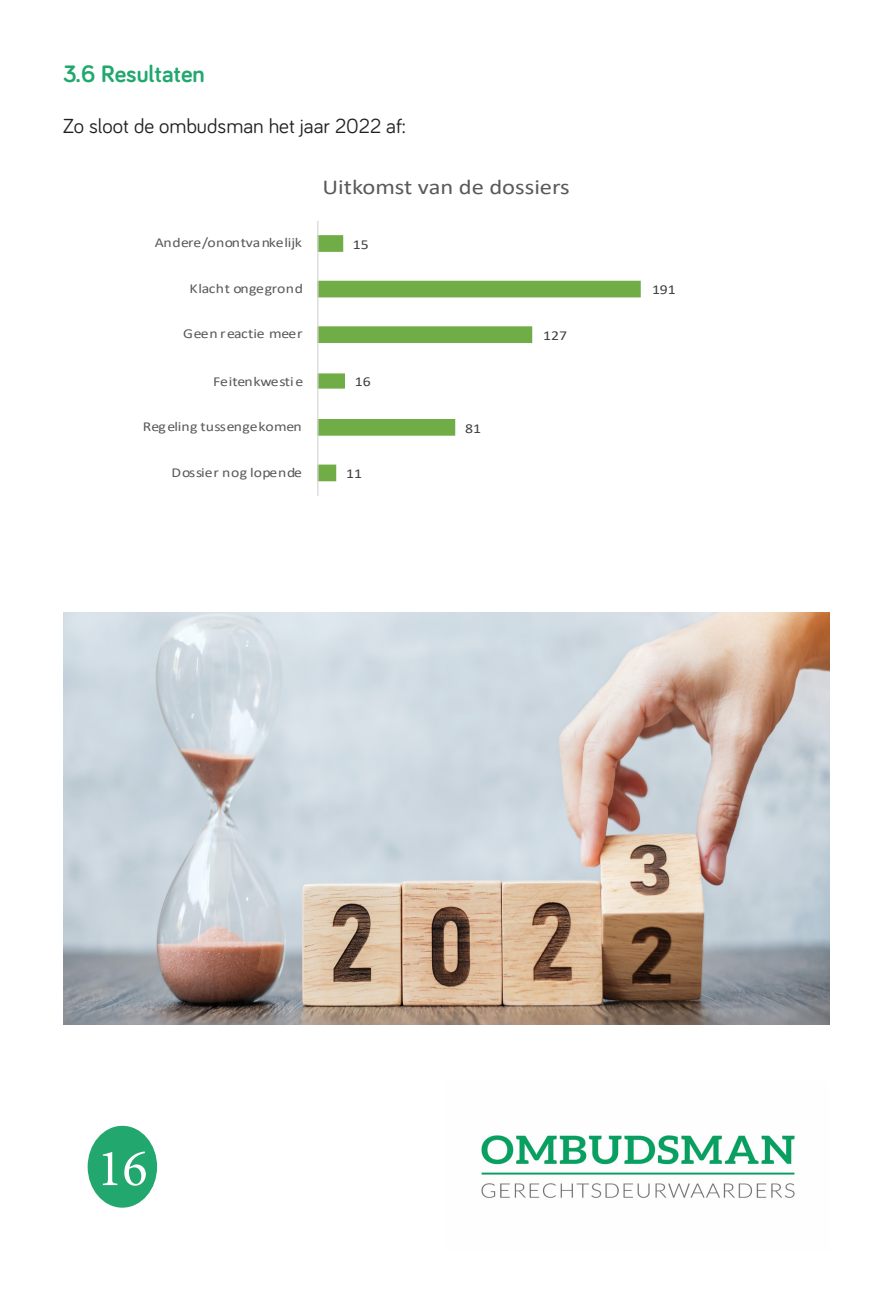
<style>
.page{position:relative;width:893px;height:1315px;background:#fff}
.page>*{position:absolute;margin:0;border:0;box-sizing:border-box;transform-origin:0 0}
.t1{font:52.5px "Minion Pro";color:#fff}
.Algemene_tekst{font:700 24.5px "Bariol";color:#22a86e}
.t2{font:21.35px "Calibri";color:#595959;scale:1.15 1}
.Algemene_tekst-2{font:21px "Bariol";color:#231f20}
.t3{font:13.65px "Calibri";letter-spacing:-.005em;color:#595959;scale:1.15 1}
.t4{font:13.65px "Calibri";letter-spacing:.03em;color:#595959;scale:1.15 1}
.t5{font:13.65px "Calibri";letter-spacing:.02em;color:#595959;scale:1.15 1}
.t6{font:13.65px "Calibri";color:#404040;scale:1.15 1}
</style>
<div class="page">
<img style="left:481px;top:1135px;width:314px;height:63px">
<div style="left:88px;top:1125px;width:69px;height:82px;background:#22a86e;border-radius:50%"></div>
<svg style="left:318px;top:235px;width:323px;height:246px"></svg>
<hr style="left:317px;top:221px;width:1px;height:275px;background:#d9d9d9">
<img style="left:63px;top:613px;width:767px;height:411px">
<p class="Algemene_tekst" style="left:63px;top:57px;width:143px">3.6 Resultaten</p>
<p class="Algemene_tekst-2" style="left:63px;top:111px;width:344px">Zo sloot de ombudsman het jaar 2022 af:</p>
<p class="t2" style="left:323px;top:172px;width:217px">Uitkomst van de dossiers</p>
<p class="t3" style="left:155px;top:233px;width:130px">Andere/onontvankelijk</p>
<p class="t6" style="left:353px;top:235px;width:15px">15</p>
<p class="t5" style="left:190px;top:279px;width:100px">Klacht ongegrond</p>
<p class="t3" style="left:183px;top:324px;width:105px">Geen reactie meer</p>
<p class="t6" style="left:543px;top:326px;width:22px">127</p>
<p class="t3" style="left:213px;top:371px;width:80px">Feitenkwestie</p>
<p class="t6" style="left:355px;top:371px;width:15px">16</p>
<p class="t3" style="left:143px;top:417px;width:140px">Regeling tussengekomen</p>
<p class="t6" style="left:465px;top:419px;width:15px">81</p>
<p class="t4" style="left:172px;top:463px;width:115px">Dossier nog lopende</p>
<p class="t6" style="left:346px;top:464px;width:15px">11</p>
<p class="t6" style="left:652px;top:280px;width:22px">191</p>
<p class="t1" style="left:97px;top:1133px;width:52px">16</p>
</div>
